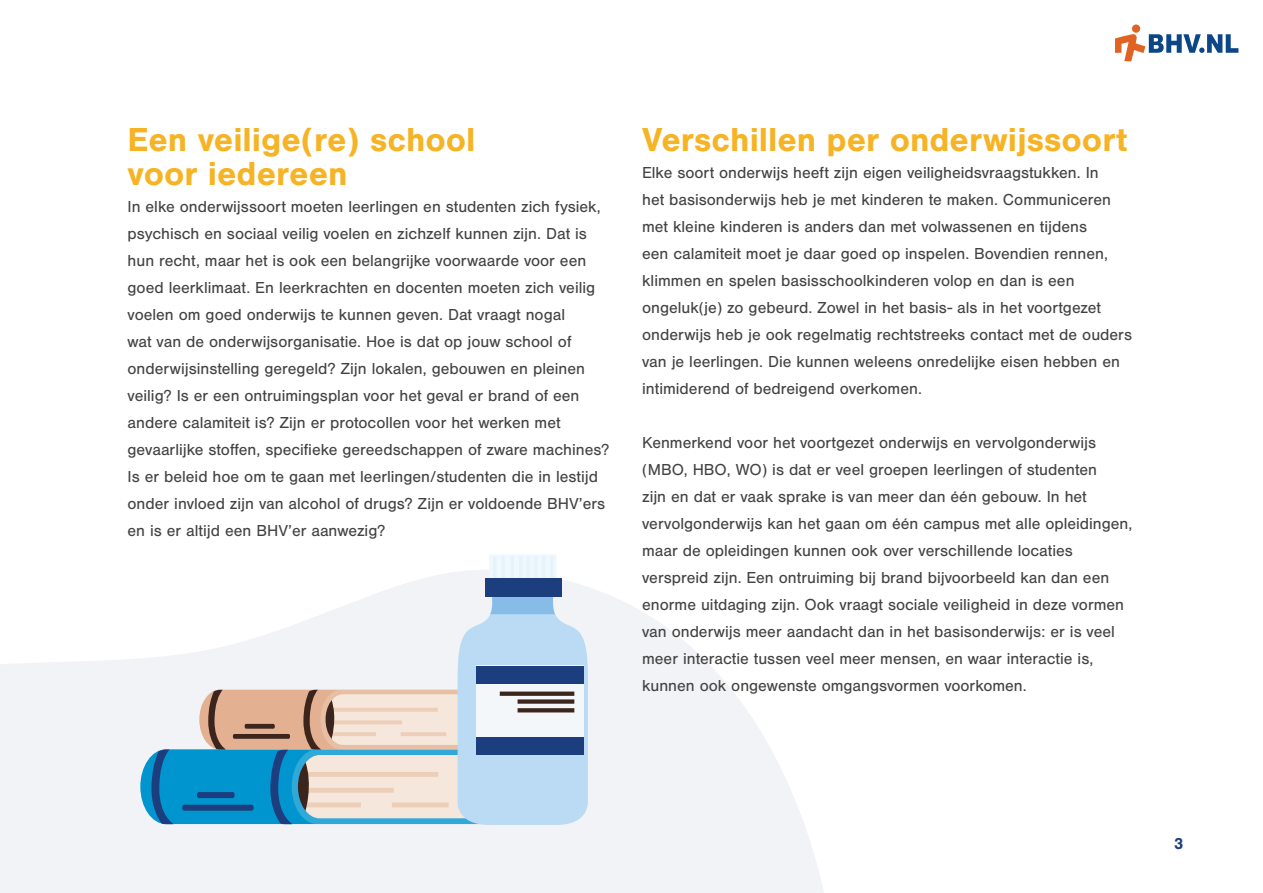
<style>
.page{position:relative;width:1263px;height:893px;background:#fff}
.page>*{position:absolute;margin:0;border:0;box-sizing:border-box;transform-origin:0 0}
.t1{font:700 34.5px/34.5px "Nimbus San";color:#f6b324}
.t2{font:16.5px/27px "Nimbus San";color:#424241}
.t3{font:700 16.5px "Nimbus San";color:#1b3f7e}
</style>
<div class="page">
<svg style="left:0;top:570px;width:824px;height:323px;fill:#f1f3f7"></svg>
<svg style="left:140px;top:589px;width:449px;height:236px"></svg>
<div style="left:489px;top:554px;width:67px;height:42px;background:#eef8ff"></div>
<hr style="left:493px;top:556px;width:4px;height:39px;background:#e7f3f8">
<hr style="left:501px;top:556px;width:4px;height:39px;background:#e7f3f8">
<hr style="left:510px;top:556px;width:4px;height:39px;background:#e7f3f8">
<hr style="left:519px;top:556px;width:3px;height:39px;background:#cee1df">
<hr style="left:526px;top:556px;width:4px;height:39px;background:#e7f3f8">
<hr style="left:534px;top:556px;width:4px;height:39px;background:#e7f3f8">
<hr style="left:542px;top:556px;width:3px;height:39px;background:#cee1df">
<hr style="left:550px;top:556px;width:4px;height:39px;background:#e7f3f8">
<div style="left:485px;top:579px;width:76px;height:18px;background:#1c3e7e"></div>
<svg style="left:1115px;top:24px;width:124px;height:38px"></svg>
<h1 class="t1" style="left:128px;top:122px;width:349px">Een veilige(re) school voor iedereen</h1>
<p class="t2" style="left:128px;top:193px;width:483px">In elke onderwijssoort moeten leerlingen en studenten zich fysiek, psychisch en sociaal veilig voelen en zichzelf kunnen zijn. Dat is hun recht, maar het is ook een belangrijke voorwaarde voor een goed leerklimaat. En leerkrachten en docenten moeten zich veilig voelen om goed onderwijs te kunnen geven. Dat vraagt nogal<br>wat van de onderwijsorganisatie. Hoe is dat op jouw school of onderwijsinstelling geregeld? Zijn lokalen, gebouwen en pleinen veilig? Is er een ontruimingsplan voor het geval er brand of een andere calamiteit is? Zijn er protocollen voor het werken met gevaarlijke stoffen, specifieke gereedschappen of zware machines?<br>Is er beleid hoe om te gaan met leerlingen/studenten die in lestijd onder invloed zijn van alcohol of drugs? Zijn er voldoende BHV’ers en is er altijd een BHV’er aanwezig?</p>
<h1 class="t1" style="left:642px;top:122px;width:487px">Verschillen per onderwijssoort</h1>
<p class="t2" style="left:642px;top:159px;width:491px">Elke soort onderwijs heeft zijn eigen veiligheidsvraagstukken. In<br>het basisonderwijs heb je met kinderen te maken. Communiceren met kleine kinderen is anders dan met volwassenen en tijdens<br>een calamiteit moet je daar goed op inspelen. Bovendien rennen, klimmen en spelen basisschoolkinderen volop en dan is een ongeluk(je) zo gebeurd. Zowel in het basis- als in het voortgezet onderwijs heb je ook regelmatig rechtstreeks contact met de ouders van je leerlingen. Die kunnen weleens onredelijke eisen hebben en intimiderend of bedreigend overkomen.</p>
<p class="t2" style="left:642px;top:429px;width:492px">Kenmerkend voor het voortgezet onderwijs en vervolgonderwijs (MBO, HBO, WO) is dat er veel groepen leerlingen of studenten<br>zijn en dat er vaak sprake is van meer dan één gebouw. In het vervolgonderwijs kan het gaan om één campus met alle opleidingen, maar de opleidingen kunnen ook over verschillende locaties verspreid zijn. Een ontruiming bij brand bijvoorbeeld kan dan een enorme uitdaging zijn. Ook vraagt sociale veiligheid in deze vormen van onderwijs meer aandacht dan in het basisonderwijs: er is veel meer interactie tussen veel meer mensen, en waar interactie is, kunnen ook ongewenste omgangsvormen voorkomen.</p>
<p class="t3" style="left:1174px;top:834px;width:11px">3</p>
</div>
